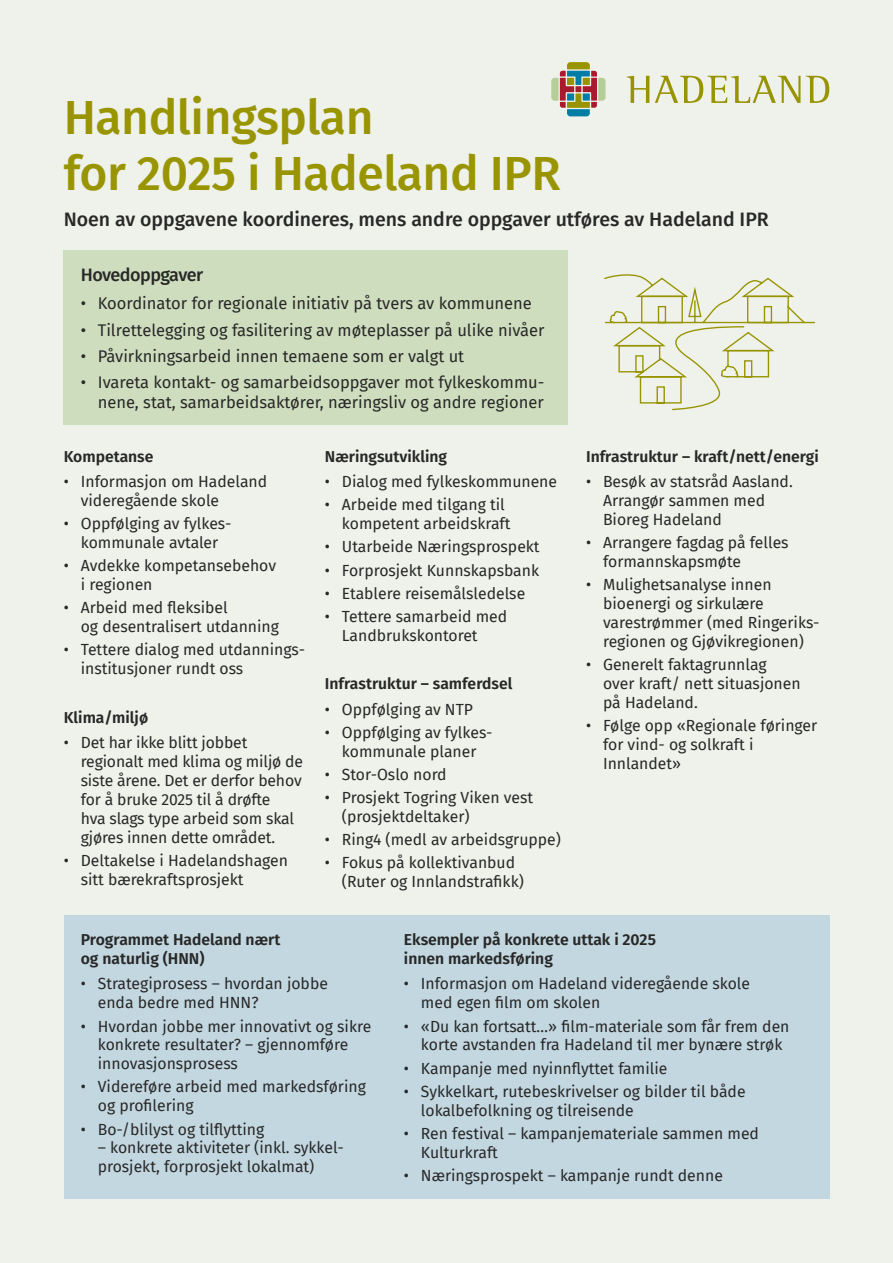
<style>
.page{position:relative;width:893px;height:1263px;background:#eff1eb}
.page>*{position:absolute;margin:0;border:0;box-sizing:border-box;transform-origin:0 0}
.t1{font:500 48px/55.5px "Fira Sans";letter-spacing:-.01em;color:#989500}
.t2{font:500 19.5px "Fira Sans";color:#282827}
.t3{font:500 18px "Fira Sans";letter-spacing:-.03em;color:#282827}
.t4{font:16.5px/19.8px "Fira Sans";color:#282827;text-align:right}
.t5{font:15.75px/18.9px "Fira Sans";color:#282827}
.t6{font:600 15.75px/18.9px "Fira Sans";color:#282827}
</style>
<div class="page">
<svg style="left:627px;top:76px;width:22px;height:27px"></svg>
<svg style="left:655px;top:76px;width:145px;height:27px"></svg>
<svg style="left:806px;top:76px;width:23px;height:27px"></svg>
<svg style="left:551px;top:62px;width:54px;height:54px"></svg>
<div style="left:64px;top:250px;width:504px;height:175px;background:#ceddbe"></div>
<div style="left:64px;top:915px;width:765px;height:284px;background:#c3d7e1"></div>
<svg style="left:604px;top:274px;width:212px;height:137px"></svg>
<h1 class="t1" style="left:64px;top:87px;width:498px">Handlingsplan<br>for 2025 i Hadeland IPR</h1>
<p class="t2" style="left:64px;top:203px;width:706px">Noen av oppgavene koordineres, mens andre oppgaver utføres av Hadeland IPR</p>
<p class="t3" style="left:81px;top:260px;width:124px">Hovedoppgaver</p>
<p class="t4" style="left:81px;top:293px;width:453px">• Koordinator for regionale initiativ på tvers av kommunene</p>
<p class="t4" style="left:81px;top:319px;width:465px">• Tilrettelegging og fasilitering av møteplasser på ulike nivåer</p>
<p class="t4" style="left:81px;top:346px;width:385px">• Påvirkningsarbeid innen temaene som er valgt ut</p>
<p class="t4" style="left:81px;top:372px;width:465px">• Ivareta kontakt- og samarbeidsoppgaver mot fylkeskommu&shy;nene, stat, samarbeidsaktører, næringsliv og andre regioner</p>
<p class="t6" style="left:64px;top:446px;width:91px">Kompetanse</p>
<p class="t5" style="left:81px;top:472px;width:188px;text-indent:-17px">• Informasjon om Hadeland videregående skole</p>
<p class="t5" style="left:64px;top:514px;width:167px;text-align:center">• Oppfølging av fylkes&shy;kommunale avtaler</p>
<p class="t5" style="left:81px;top:556px;width:197px;text-indent:-17px">• Avdekke kompetansebehov i regionen</p>
<p class="t5" style="left:81px;top:598px;width:200px;text-indent:-17px">• Arbeid med fleksibel<br>og desentralisert utdanning</p>
<p class="t5" style="left:81px;top:640px;width:224px;text-indent:-17px">• Tettere dialog med utdannings&shy;institusjoner rundt oss</p>
<p class="t6" style="left:64px;top:707px;width:86px">Klima/miljø</p>
<p class="t5" style="left:81px;top:733px;width:224px;text-indent:-17px">• Det har ikke blitt jobbet regionalt med klima og miljø de siste årene. Det er derfor behov for å bruke 2025 til å drøfte<br>hva slags type arbeid som skal gjøres innen dette området.</p>
<p class="t5" style="left:81px;top:850px;width:209px;text-indent:-17px">• Deltakelse i Hadelandshagen sitt bærekraftsprosjekt</p>
<p class="t6" style="left:325px;top:446px;width:124px">Næringsutvikling</p>
<p class="t5" style="left:325px;top:472px;width:234px">• Dialog med fylkeskommunene</p>
<p class="t5" style="left:342px;top:495px;width:170px;text-indent:-17px">• Arbeide med tilgang til kompetent arbeidskraft</p>
<p class="t5" style="left:325px;top:537px;width:216px">• Utarbeide Næringsprospekt</p>
<p class="t5" style="left:325px;top:560px;width:216px">• Forprosjekt Kunnskapsbank</p>
<p class="t5" style="left:325px;top:583px;width:202px">• Etablere reisemålsledelse</p>
<p class="t5" style="left:342px;top:606px;width:167px;text-indent:-17px">• Tettere samarbeid med<br>Landbrukskontoret</p>
<p class="t6" style="left:325px;top:673px;width:189px">Infrastruktur – samferdsel</p>
<p class="t5" style="left:325px;top:699px;width:150px">• Oppfølging av NTP</p>
<p class="t5" style="left:325px;top:722px;width:167px;text-align:center">• Oppfølging av fylkes&shy;kommunale planer</p>
<p class="t5" style="left:325px;top:764px;width:123px">• Stor-Oslo nord</p>
<p class="t5" style="left:342px;top:787px;width:193px;text-indent:-17px">• Prosjekt Togring Viken vest (prosjektdeltaker)</p>
<p class="t5" style="left:325px;top:829px;width:237px">• Ring4 (medl av arbeidsgruppe)</p>
<p class="t5" style="left:342px;top:853px;width:183px;text-indent:-17px">• Fokus på kollektivanbud (Ruter og Innlandstrafikk)</p>
<p class="t6" style="left:586px;top:446px;width:234px">Infrastruktur – kraft/nett/energi</p>
<p class="t5" style="left:603px;top:472px;width:191px;text-indent:-17px">• Besøk av statsråd Aasland.<br>Arrangør sammen med<br>Bioreg Hadeland</p>
<p class="t5" style="left:603px;top:533px;width:187px;text-indent:-17px">• Arrangere fagdag på felles formannskapsmøte</p>
<p class="t5" style="left:603px;top:575px;width:218px;text-indent:-17px">• Mulighetsanalyse innen bioenergi og sirkulære varestrømmer (med Ringeriks&shy;regionen og Gjøvikregionen)</p>
<p class="t5" style="left:603px;top:655px;width:199px;text-indent:-17px">• Generelt faktagrunnlag over kraft/ nett situasjonen på Hadeland.</p>
<p class="t5" style="left:603px;top:716px;width:216px;text-indent:-17px">• Følge opp «Regionale føringer for vind- og solkraft i<br>Innlandet»</p>
<p class="t6" style="left:81px;top:929px;width:201px">Programmet Hadeland nært og naturlig (HNN)</p>
<p class="t5" style="left:98px;top:974px;width:232px;text-indent:-17px">• Strategiprosess – hvordan jobbe enda bedre med HNN?</p>
<p class="t5" style="left:98px;top:1016px;width:275px;text-indent:-17px">• Hvordan jobbe mer innovativt og sikre konkrete resultater? – gjennomføre innovasjonsprosess</p>
<p class="t5" style="left:98px;top:1077px;width:270px;text-indent:-17px">• Videreføre arbeid med markedsføring og profilering</p>
<p class="t5" style="left:81px;top:1119px;width:185px">• Bo-/blilyst og tilflytting</p>
<p class="t5" style="left:98px;top:1138px;width:246px">– konkrete aktiviteter (inkl. sykkel&shy;prosjekt, forprosjekt lokalmat)</p>
<p class="t6" style="left:404px;top:929px;width:253px">Eksempler på konkrete uttak i 2025 innen markedsføring</p>
<p class="t5" style="left:421px;top:974px;width:331px;text-indent:-17px">• Informasjon om Hadeland videregående skole med egen film om skolen</p>
<p class="t5" style="left:421px;top:1016px;width:370px;text-indent:-17px">• «Du kan fortsatt…» film-materiale som får frem den korte avstanden fra Hadeland til mer bynære strøk</p>
<p class="t5" style="left:404px;top:1058px;width:265px">• Kampanje med nyinnflyttet familie</p>
<p class="t5" style="left:421px;top:1081px;width:326px;text-indent:-17px">• Sykkelkart, rutebeskrivelser og bilder til både lokalbefolkning og tilreisende</p>
<p class="t5" style="left:421px;top:1123px;width:339px;text-indent:-17px">• Ren festival – kampanjemateriale sammen med<br>Kulturkraft</p>
<p class="t5" style="left:404px;top:1165px;width:320px">• Næringsprospekt – kampanje rundt denne</p>
</div>
